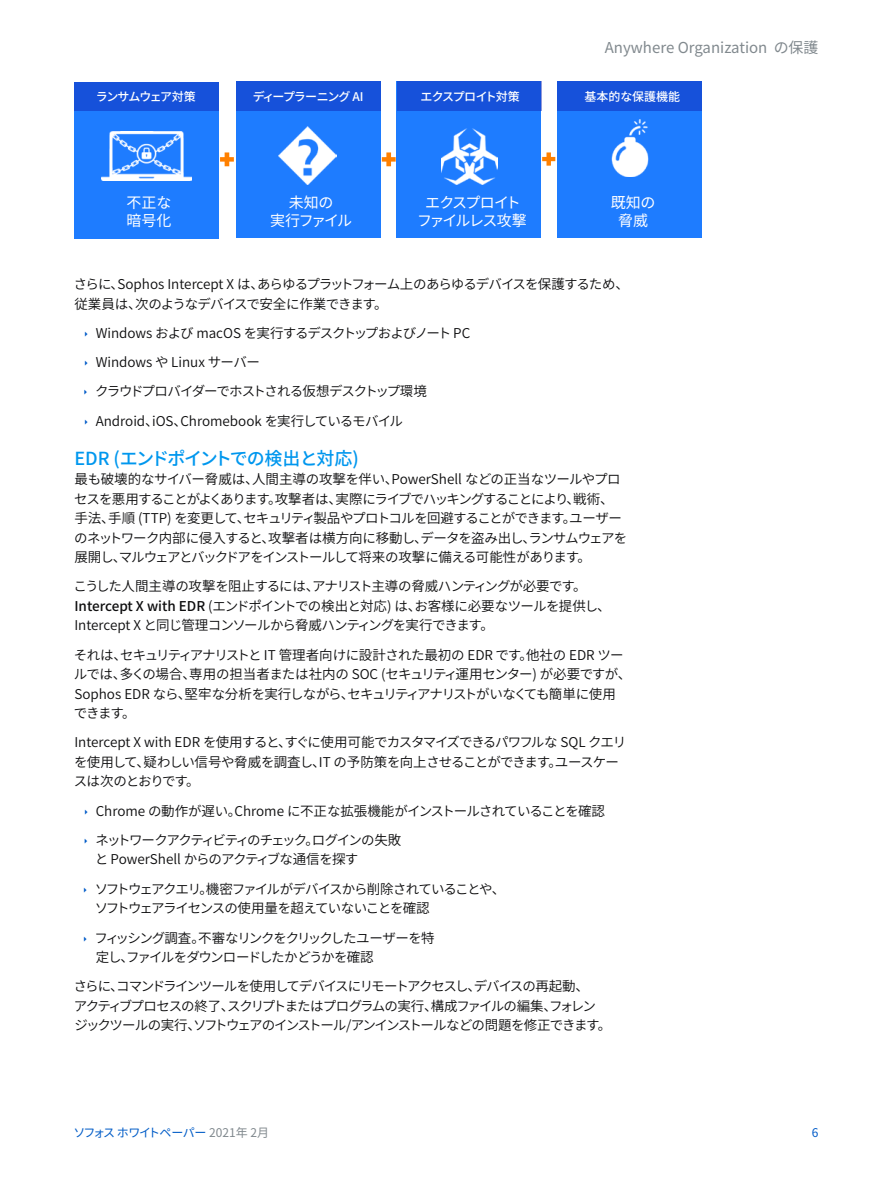
<style>
.page{position:relative;width:893px;height:1191px;background:#fff}
.page>*{position:absolute;margin:0;border:0;box-sizing:border-box;transform-origin:0 0}
.Subheading_2{font:500 18px "Noto Sans CJ Kjp";letter-spacing:-.075em;color:#0097ee}
.t1{font:15px "Noto Sans CJ Kjp";color:#81898e}
.Copy_Graphic{font:15px "Noto Sans CJ Kjp";letter-spacing:-.05em;color:#fff}
.Copy_Graphic-2{font:15px/18px "Noto Sans CJ Kjp";letter-spacing:-.105em;color:#fff;text-align:center}
.Body_Copy{font:600 13.5px/19.5px "Noto Sans CJ Kjp";letter-spacing:-.065em;color:#0d0d0e}
.Body_Copy-2{font:600 13.5px/19.5px "Noto Sans CJ Kjp";letter-spacing:-.035em;color:#0d0d0e}
.Body_Copy-3{font:600 13.5px/19.5px "Noto Sans CJ Kjp";letter-spacing:-.09em;color:#0d0d0e}
.Body_Copy-4{font:600 13.5px/19.5px "Noto Sans CJ Kjp";letter-spacing:-.095em;color:#0d0d0e}
.Body_Copy-5{font:600 13.5px/19.5px "Noto Sans CJ Kjp";letter-spacing:-.085em;color:#0d0d0e}
.Body_Copy-6{font:600 13.5px "Noto Sans CJ Kjp";color:#0d0d0e}
.Body_Copy-7{font:600 13.5px "Noto Sans CJ Kjp";letter-spacing:-.015em;color:#0d0d0e}
.t2{font:12px "Noto Sans CJ Kjp";letter-spacing:-.05em;color:#005cc7}
.Subheading_2-2{font:500 12px "Noto Sans CJ Kjp";letter-spacing:-.095em;color:#fff}
.Subheading_2-3{font:500 12px "Noto Sans CJ Kjp";letter-spacing:-.085em;color:#fff}
.Subheading_2-4{font:500 12px "Noto Sans CJ Kjp";letter-spacing:-.065em;color:#fff}
.Subheading_2-5{font:500 12px "Noto Sans CJ Kjp";color:#fff}
.t3{font:12px "Noto Sans CJ Kjp";color:#005bc8}
.s1{font-weight:500}
.s2{color:#81898e}
</style>
<div class="page">
<div style="left:558px;top:81px;width:144px;height:157px;background:#1e7cff"></div>
<img style="left:611px;top:119px;width:38px;height:57px">
<div style="left:558px;top:81px;width:144px;height:30px;background:#1651da"></div>
<div style="left:236px;top:82px;width:144px;height:156px;background:#1e7cff"></div>
<img style="left:279px;top:126px;width:57px;height:58px">
<div style="left:236px;top:82px;width:144px;height:29px;background:#1651da"></div>
<div style="left:74px;top:82px;width:145px;height:157px;background:#1e7cff"></div>
<img style="left:102px;top:132px;width:89px;height:49px">
<div style="left:74px;top:82px;width:145px;height:29px;background:#1651da"></div>
<div style="left:397px;top:82px;width:144px;height:156px;background:#1e7cff"></div>
<img style="left:442px;top:128px;width:56px;height:56px">
<div style="left:397px;top:82px;width:144px;height:29px;background:#1651da"></div>
<svg style="left:542px;top:152px;width:13px;height:14px"></svg>
<svg style="left:382px;top:152px;width:14px;height:14px"></svg>
<svg style="left:220px;top:152px;width:14px;height:14px"></svg>
<p class="t1" style="left:605px;top:39px;width:215px">Anywhere Organization の保護</p>
<p class="Subheading_2-3" style="left:96px;top:89px;width:102px">ランサムウェア対策</p>
<p class="Subheading_2-2" style="left:253px;top:89px;width:112px">ディープラーニング AI</p>
<p class="Subheading_2-4" style="left:420px;top:89px;width:101px">エクスプロイト対策</p>
<p class="Subheading_2-5" style="left:584px;top:89px;width:97px">基本的な保護機能</p>
<p class="Copy_Graphic" style="left:127px;top:194px;width:47px">不正な</p>
<p class="Copy_Graphic" style="left:126px;top:212px;width:46px">暗号化</p>
<p class="Copy_Graphic" style="left:289px;top:194px;width:46px">未知の</p>
<p class="Copy_Graphic" style="left:270px;top:212px;width:84px">実行ファイル</p>
<p class="Copy_Graphic-2" style="left:417px;top:194px;width:111px">エクスプロイトファイルレス攻撃</p>
<p class="Copy_Graphic" style="left:611px;top:194px;width:46px">既知の</p>
<p class="Copy_Graphic" style="left:618px;top:212px;width:31px">脅威</p>
<p class="Body_Copy" style="left:74px;top:275px;width:556px">さらに、Sophos Intercept X は、あらゆるプラットフォーム上のあらゆるデバイスを保護するため、従業員は、次のようなデバイスで安全に作業できます。</p>
<p class="Body_Copy" style="left:96px;top:323px;width:376px">Windows および macOS を実行するデスクトップおよびノート PC</p>
<p class="Body_Copy-6" style="left:96px;top:354px;width:166px">Windows や Linux サーバー</p>
<p class="Body_Copy" style="left:95px;top:382px;width:333px">クラウドプロバイダーでホストされる仮想デスクトップ環境</p>
<p class="Body_Copy-6" style="left:96px;top:413px;width:309px">Android、iOS、Chromebook を実行しているモバイル</p>
<p class="Subheading_2" style="left:74px;top:448px;width:286px">EDR (エンドポイントでの検出と対応)</p>
<p class="Body_Copy" style="left:74px;top:470px;width:555px">最も破壊的なサイバー脅威は、人間主導の攻撃を伴い、PowerShell などの正当なツールやプロセスを悪用することがよくあります。攻撃者は、実際にライブでハッキングすることにより、戦術、手法、手順 (TTP) を変更して、セキュリティ製品やプロトコルを回避することができます。ユーザーのネットワーク内部に侵入すると、攻撃者は横方向に移動し、データを盗み出し、ランサムウェアを展開し、マルウェアとバックドアをインストールして将来の攻撃に備える可能性があります。</p>
<p class="Body_Copy" style="left:73px;top:577px;width:539px">こうした人間主導の攻撃を阻止するには、アナリスト主導の脅威ハンティングが必要です。<br><span class="s1">Intercept X with EDR</span> (エンドポイントでの検出と対応) は、お客様に必要なツールを提供し、<br>Intercept X と同じ管理コンソールから脅威ハンティングを実行できます。</p>
<p class="Body_Copy-2" style="left:74px;top:645px;width:559px">それは、セキュリティアナリストと IT 管理者向けに設計された最初の EDR です。他社の EDR ツールでは、多くの場合、専用の担当者または社内の SOC (セキュリティ運用センター) が必要ですが、Sophos EDR なら、堅牢な分析を実行しながら、セキュリティアナリストがいなくても簡単に使用できます。</p>
<p class="Body_Copy" style="left:74px;top:733px;width:554px">Intercept X with EDR を使用すると、すぐに使用可能でカスタマイズできるパワフルな SQL クエリを使用して、疑わしい信号や脅威を調査し、IT の予防策を向上させることができます。ユースケースは次のとおりです。</p>
<p class="Body_Copy-7" style="left:96px;top:803px;width:511px">Chrome の動作が遅い。Chrome に不正な拡張機能がインストールされていることを確認</p>
<p class="Body_Copy" style="left:95px;top:830px;width:308px">ネットワークアクティビティのチェック。ログインの失敗と PowerShell からのアクティブな通信を探す</p>
<p class="Body_Copy-4" style="left:95px;top:879px;width:412px">ソフトウェアクエリ。機密ファイルがデバイスから削除されていることや、ソフトウェアライセンスの使用量を超えていないことを確認</p>
<p class="Body_Copy-5" style="left:95px;top:928px;width:342px">フィッシング調査。不審なリンクをクリックしたユーザーを特定し、ファイルをダウンロードしたかどうかを確認</p>
<p class="Body_Copy-3" style="left:74px;top:977px;width:539px">さらに、コマンドラインツールを使用してデバイスにリモートアクセスし、デバイスの再起動、<br>アクティブプロセスの終了、スクリプトまたはプログラムの実行、構成ファイルの編集、フォレンジックツールの実行、ソフトウェアのインストール/アンインストールなどの問題を修正できます。</p>
<p class="t2" style="left:74px;top:1125px;width:197px">ソフォス ホワイトペーパー <span class="s2">2021年 2月</span></p>
<p class="t3" style="left:812px;top:1125px;width:8px">6</p>
</div>
